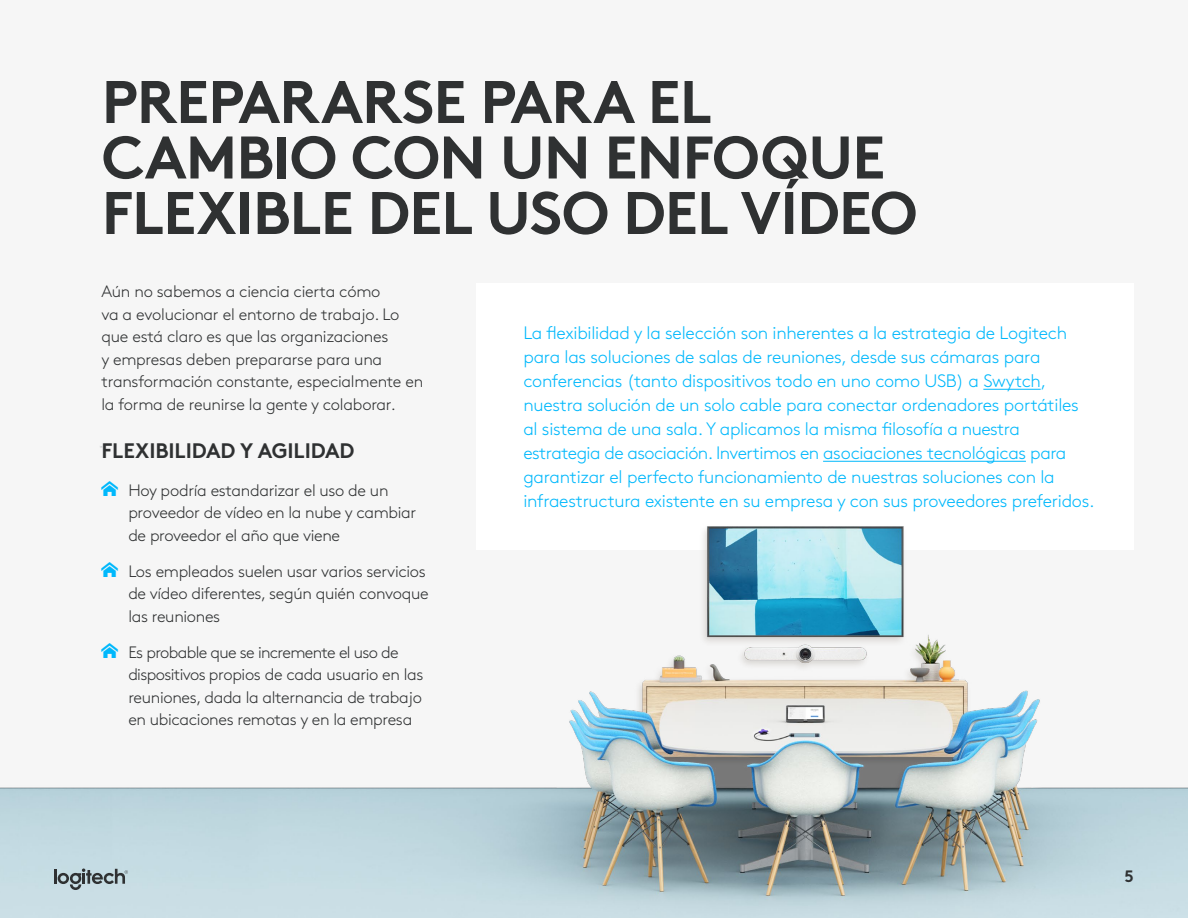
<style>
.page{position:relative;width:1188px;height:918px;background:#f6f6f6}
.page>*{position:absolute;margin:0;border:0;box-sizing:border-box;transform-origin:0 0}
.t1{font:700 60px/55.5px "Brown Pro";letter-spacing:-.015em;color:#2f3132}
.t2{font:700 21px "Brown Pro";letter-spacing:-.005em;color:#2f3132}
.t3{font:300 18px/24px "Brown Pro";letter-spacing:-.015em;color:#00b8fc}
.t4{font:300 16.5px/22.5px "Brown Pro";letter-spacing:-.02em;color:#2f3132}
.t5{font:700 16.5px "Brown Pro";color:#2f3132}
</style>
<div class="page">
<img style="left:0;top:388px;width:1188px;height:530px">
<hr style="left:983px;top:389px;width:58px;height:1px;background:#00b8fc">
<hr style="left:823px;top:461px;width:203px;height:1px;background:#00b8fc">
<hr style="left:54px;top:869px;width:3px;height:15px;background:#2f3132">
<svg style="left:58px;top:868px;width:70px;height:22px;background:#97a7ac"></svg>
<svg style="left:101px;top:481px;width:17px;height:15px"></svg>
<svg style="left:101px;top:562px;width:17px;height:15px"></svg>
<svg style="left:101px;top:643px;width:17px;height:15px"></svg>
<h1 class="t1" style="left:102px;top:68px;width:817px">PREPARARSE PARA EL<br>CAMBIO CON UN ENFOQUE<br>FLEXIBLE DEL USO DEL VÍDEO</h1>
<p class="t4" style="left:101px;top:279px;width:324px">Aún no sabemos a ciencia cierta cómo<br>va a evolucionar el entorno de trabajo. Lo que está claro es que las organizaciones<br>y empresas deben prepararse para una transformación constante, especialmente en la forma de reunirse la gente y colaborar.</p>
<p class="t2" style="left:101px;top:434px;width:255px">FLEXIBILIDAD Y AGILIDAD</p>
<p class="t4" style="left:128px;top:478px;width:289px">Hoy podría estandarizar el uso de un proveedor de vídeo en la nube y cambiar de proveedor el año que viene</p>
<p class="t4" style="left:128px;top:559px;width:302px">Los empleados suelen usar varios servicios de vídeo diferentes, según quién convoque las reuniones</p>
<p class="t4" style="left:128px;top:640px;width:297px">Es probable que se incremente el uso de dispositivos propios de cada usuario en las reuniones, dada la alternancia de trabajo en ubicaciones remotas y en la empresa</p>
<p class="t3" style="left:523px;top:320px;width:573px">La flexibilidad y la selección son inherentes a la estrategia de Logitech para las soluciones de salas de reuniones, desde sus cámaras para conferencias (tanto dispositivos todo en uno como USB) a Swytch, nuestra solución de un solo cable para conectar ordenadores portátiles al sistema de una sala. Y aplicamos la misma filosofía a nuestra estrategia de asociación. Invertimos en asociaciones tecnológicas para garantizar el perfecto funcionamiento de nuestras soluciones con la infraestructura existente en su empresa y con sus proveedores preferidos.</p>
<p class="t5" style="left:1124px;top:863px;width:11px">5</p>
</div>
